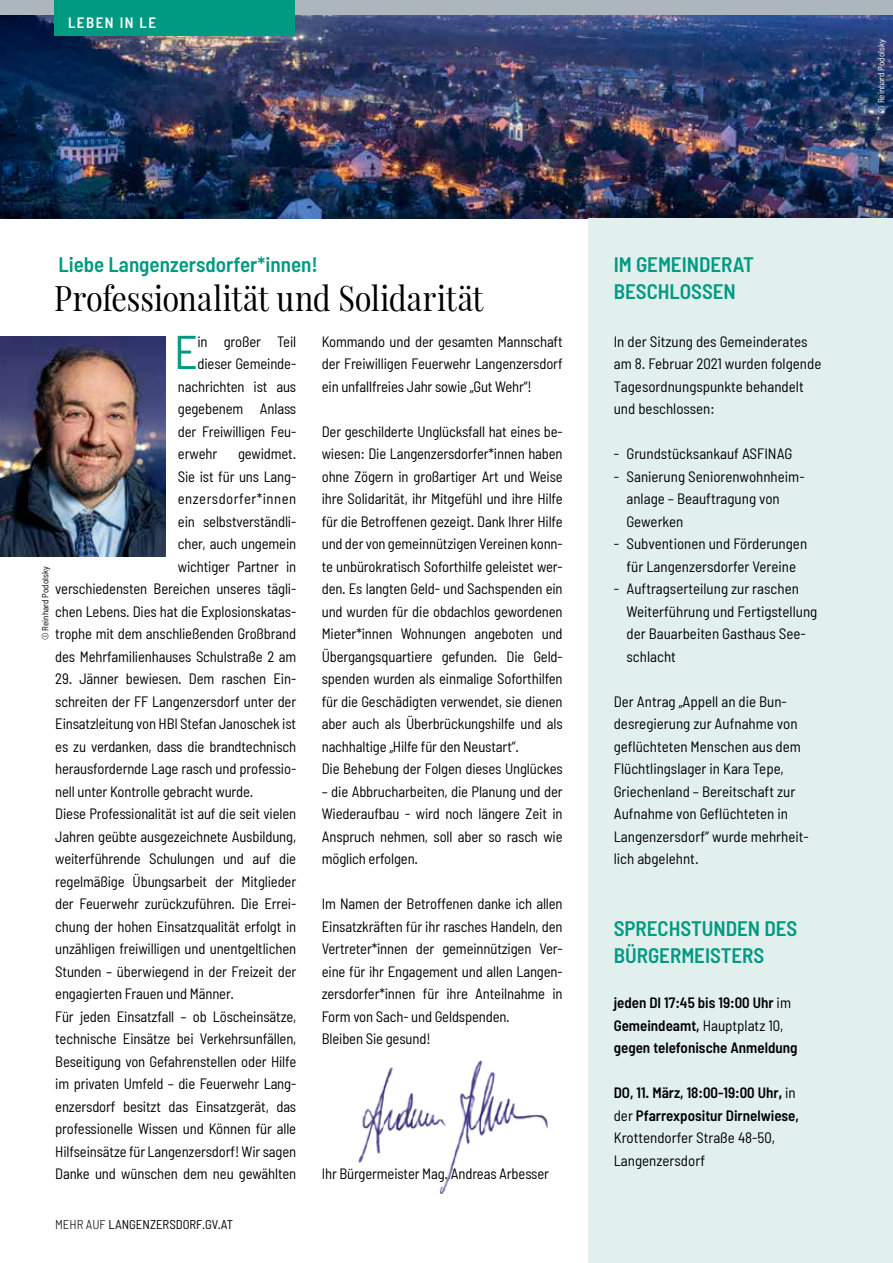
<style>
.page{position:relative;width:893px;height:1263px;background:#fff}
.page>*{position:absolute;margin:0;border:0;box-sizing:border-box;transform-origin:0 0}
.t1{font:semi-condensed 47.1px "Barlow";color:#009982}
.t2{font:34.5px "Playfair Display";letter-spacing:-.005em;color:#000;scale:.89 1}
.t3{font:600 semi-condensed 21px/27px "Barlow";color:#009982}
.t4{font:semi-condensed 15px/22.5px "Barlow";letter-spacing:-.01em;color:#000}
.t5{font:600 semi-condensed 15px/22.5px "Barlow";color:#000}
.t6{font:600 semi-condensed 15px "Barlow";letter-spacing:.1em;color:#fff}
.t7{font:semi-condensed 12.75px "Barlow";color:#000}
.t8{font:semi-condensed 9px "Barlow";color:#fff}
.t9{font:semi-condensed 9px "Barlow";color:#000}
.s1{font-weight:300}
.s2{font-weight:400}
.s3{font-weight:700}
</style>
<div class="page">
<img style="left:0;top:15px;width:893px;height:203px">
<div style="left:588px;top:218px;width:305px;height:1045px;background:#e1f0ed"></div>
<img style="left:0;top:336px;width:165px;height:220px">
<img style="left:358px;top:1060px;width:190px;height:134px">
<div style="left:0;top:0;width:893px;height:15px;background:#adb6bc"></div>
<div style="left:54px;top:0;width:241px;height:35px;background:#009982"></div>
<p class="t6" style="left:68px;top:13px;width:90px">LEBEN IN LE</p>
<p class="t8" style="left:876px;top:113px;width:75px;rotate:-90deg">© Reinhard Podolsky</p>
<h3 class="t3" style="left:58px;top:251px;width:261px">Liebe Langenzersdorfer*innen!</h3>
<h2 class="t2" style="left:54px;top:277px;width:484px">Professionalität und Solidarität</h2>
<h1 class="t1" style="left:174px;top:323px;width:25px">E</h1>
<p class="t4" style="left:197px;top:329px;width:100px">in großer Teil</p>
<p class="t4" style="left:197px;top:352px;width:100px">dieser Gemeinde-</p>
<p class="t4" style="left:178px;top:374px;width:120px">nachrichten ist aus</p>
<p class="t4" style="left:178px;top:397px;width:120px">gegebenem Anlass</p>
<p class="t4" style="left:178px;top:419px;width:120px">der Freiwilligen Feu-</p>
<p class="t4" style="left:178px;top:442px;width:41px">erwehr</p>
<p class="t4" style="left:55px;top:442px;width:242px;text-align:right">gewidmet.<br>Sie ist für uns Lang-<br>enzersdorfer*innen<br>ein selbstverständli-<br>cher, auch ungemein<br>wichtiger Partner in<br>verschiedensten Bereichen unseres tägli&shy;chen Lebens. Dies hat die Explosionskatas&shy;trophe mit dem anschließenden Großbrand des Mehrfamilienhauses Schulstraße 2 am</p>
<p class="t4" style="left:55px;top:667px;width:242px">29. Jänner bewiesen. Dem raschen Ein&shy;schreiten der FF Langenzersdorf unter der Einsatzleitung von HBI Stefan Janoschek ist es zu verdanken, dass die brandtechnisch herausfordernde Lage rasch und professio&shy;nell unter Kontrolle gebracht wurde.<br>Diese Professionalität ist auf die seit vielen Jahren geübte ausgezeichnete Ausbildung, weiterführende Schulungen und auf die regelmäßige Übungsarbeit der Mitglieder der Feuerwehr zurückzuführen. Die Errei&shy;chung der hohen Einsatzqualität erfolgt in unzähligen freiwilligen und unentgeltlichen Stunden – überwiegend in der Freizeit der engagierten Frauen und Männer.<br>Für jeden Einsatzfall – ob Löscheinsätze, technische Einsätze bei Verkehrsunfällen, Beseitigung von Gefahrenstellen oder Hilfe im privaten Umfeld – die Feuerwehr Lang&shy;enzersdorf besitzt das Einsatzgerät, das professionelle Wissen und Können für alle Hilfseinsätze für Langenzersdorf! Wir sagen Danke und wünschen dem neu gewählten</p>
<p class="t9" style="left:40px;top:640px;width:75px;rotate:-90deg">© Reinhard Podolsky</p>
<p class="t7" style="left:55px;top:1216px;width:179px"><span class="s1">MEHR AUF</span> LANGENZERSDORF.GV.AT</p>
<p class="t4" style="left:322px;top:329px;width:242px;text-align:justify">Kommando und der gesamten Mannschaft der Freiwilligen Feuerwehr Langenzersdorf ein unfallfreies Jahr sowie „Gut Wehr“!</p>
<p class="t4" style="left:322px;top:419px;width:242px">Der geschilderte Unglücksfall hat eines be&shy;wiesen: Die Langenzersdorfer*innen haben ohne Zögern in großartiger Art und Weise ihre Solidarität, ihr Mitgefühl und ihre Hilfe für die Betroffenen gezeigt. Dank Ihrer Hilfe und der von gemeinnützigen Vereinen konn&shy;te unbürokratisch Soforthilfe geleistet wer&shy;den. Es langten Geld- und Sachspenden ein und wurden für die obdachlos gewordenen Mieter*innen Wohnungen angeboten und Übergangsquartiere gefunden. Die Geld&shy;spenden wurden als einmalige Soforthilfen für die Geschädigten verwendet, sie dienen aber auch als Überbrückungshilfe und als nachhaltige „Hilfe für den Neustart“.<br>Die Behebung der Folgen dieses Unglückes</p>
<p class="t4" style="left:322px;top:779px;width:242px;text-align:justify">– die Abbrucharbeiten, die Planung und der Wiederaufbau - wird noch längere Zeit in Anspruch nehmen, soll aber so rasch wie möglich erfolgen.</p>
<p class="t4" style="left:322px;top:892px;width:242px">Im Namen der Betroffenen danke ich allen Einsatzkräften für ihr rasches Handeln, den Vertreter*innen der gemeinnützigen Ver&shy;eine für ihr Engagement und allen Langen&shy;zersdorfer*innen für ihre Anteilnahme in Form von Sach- und Geldspenden.<br>Bleiben Sie gesund!</p>
<p class="t4" style="left:322px;top:1162px;width:229px">Ihr Bürgermeister Mag. Andreas Arbesser</p>
<h3 class="t3" style="left:614px;top:251px;width:142px">IM GEMEINDERAT<br>BESCHLOSSEN</h3>
<p class="t4" style="left:614px;top:329px;width:209px">In der Sitzung des Gemeinderates am 8. Februar 2021 wurden folgende<br>Tagesordnungspunkte behandelt und beschlossen:</p>
<p class="t4" style="left:614px;top:442px;width:180px">- Grundstücksankauf ASFINAG</p>
<p class="t4" style="left:626px;top:464px;width:180px;text-indent:-13px">- Sanierung Seniorenwohnheim&shy;anlage – Beauftragung von<br>Gewerken</p>
<p class="t4" style="left:614px;top:532px;width:195px;text-align:center">- Subventionen und Förderungen für Langenzersdorfer Vereine</p>
<p class="t4" style="left:626px;top:577px;width:192px;text-indent:-13px">- Auftragserteilung zur raschen<br>Weiterführung und Fertigstellung der Bauarbeiten Gasthaus See&shy;schlacht</p>
<p class="t4" style="left:614px;top:689px;width:196px">Der Antrag „Appell an die Bun&shy;desregierung zur Aufnahme von geflüchteten Menschen aus dem<br>Flüchtlingslager in Kara Tepe,<br>Griechenland – Bereitschaft zur<br>Aufnahme von Geflüchteten in<br>Langenzersdorf“ wurde mehrheit&shy;lich abgelehnt.</p>
<h3 class="t3" style="left:614px;top:914px;width:185px">SPRECHSTUNDEN DES<br>BÜRGERMEISTERS</h3>
<p class="t5" style="left:614px;top:991px;width:185px">jeden DI 17:45 bis 19:00 Uhr <span class="s2">im<br></span>Gemeindeamt, <span class="s2">Hauptplatz 10, </span>gegen telefonische Anmeldung</p>
<p class="t5" style="left:614px;top:1081px;width:187px">DO, 11. März, 18:00-19:00 Uhr<span class="s3">,</span> <span class="s2">in der</span> Pfarrexpositur Dirnelwiese,<br><span class="s2">Krottendorfer Straße 48-50,<br>Langenzersdorf</span></p>
</div>
